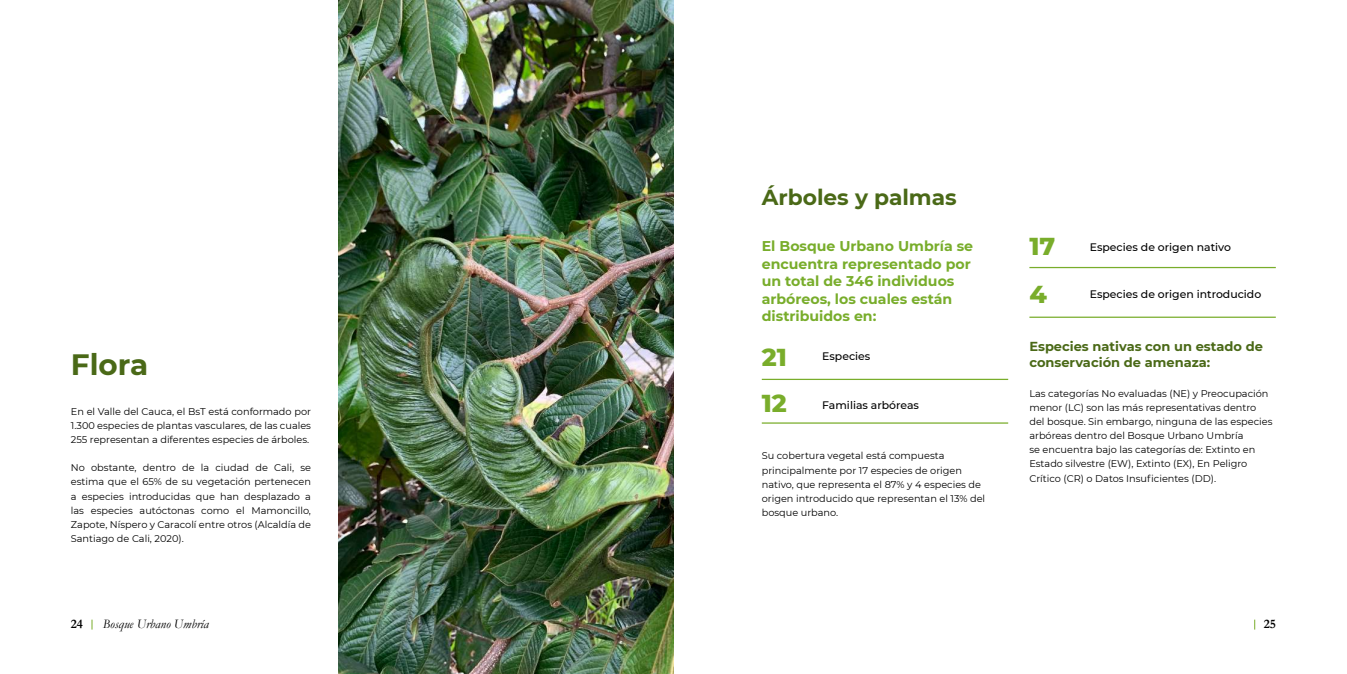
<style>
.page{position:relative;width:1347px;height:674px;background:#fff}
.page>*{position:absolute;margin:0;border:0;box-sizing:border-box;transform-origin:0 0}
.t1{font:700 29.38px "Montserrat";color:#4a6917}
.t2{font:800 25px/47.8px "Montserrat";color:#79ad2b}
.t3{font:700 21.75px "Montserrat";color:#4a6917}
.t4{font:700 14.12px/17.4px "Montserrat";color:#78ad2b}
.t5{font:700 13px "Montserrat";color:#4a6917}
.t6{font:italic 13px "Garamond";color:#000}
.t7{font:700 13px "Garamond";color:#000}
.t8{font:500 10.88px "Montserrat";color:#000}
.t9{font:9.75px/14.1px "Montserrat";color:#000}
</style>
<div class="page">
<hr style="left:761px;top:378px;width:247px;height:2px;background:#79ad2b">
<hr style="left:761px;top:422px;width:247px;height:1px;background:#79ad2b">
<hr style="left:1029px;top:267px;width:246px;height:1px;background:#79ad2b">
<hr style="left:1029px;top:316px;width:246px;height:1px;background:#79ad2b">
<img style="left:338px;top:0;width:335px;height:673px">
<h3 class="t3" style="left:761px;top:181px;width:196px">Árboles y palmas</h3>
<h3 class="t4" style="left:761px;top:237px;width:213px">El Bosque Urbano Umbría se encuentra representado por un total de 346 individuos arbóreos, los cuales están distribuidos en:</h3>
<h2 class="t2" style="left:1029px;top:221px;width:27px">17<br>4</h2>
<p class="t8" style="left:1089px;top:239px;width:143px">Especies de origen nativo</p>
<p class="t8" style="left:1089px;top:286px;width:173px">Especies de origen introducido</p>
<h3 class="t5" style="left:1029px;top:336px;width:235px">Especies nativas con un estado de</h3>
<h1 class="t1" style="left:71px;top:343px;width:79px">Flora</h1>
<h2 class="t2" style="left:761px;top:331px;width:27px">21</h2>
<h3 class="t5" style="left:1029px;top:353px;width:182px">conservación de amenaza:</h3>
<h2 class="t2" style="left:761px;top:377px;width:27px">12</h2>
<p class="t8" style="left:822px;top:348px;width:50px">Especies</p>
<p class="t8" style="left:822px;top:397px;width:98px">Familias arbóreas</p>
<p class="t9" style="left:1029px;top:385px;width:244px">Las categorías No evaluadas (NE) y Preocupación menor (LC) son las más representativas dentro del bosque. Sin embargo, ninguna de las especies arbóreas dentro del Bosque Urbano Umbría<br>se encuentra bajo las categorías de: Extinto en Estado silvestre (EW), Extinto (EX), En Peligro Crítico (CR) o Datos Insuficientes (DD).</p>
<p class="t9" style="left:71px;top:403px;width:242px;text-align:justify">En el Valle del Cauca, el BsT está conformado por 1.300 especies de plantas vasculares, de las cuales 255 representan a diferentes especies de árboles.</p>
<p class="t9" style="left:71px;top:460px;width:242px;text-align:justify">No obstante, dentro de la ciudad de Cali, se estima que el 65% de su vegetación pertenecen a especies introducidas que han desplazado a las especies autóctonas como el Mamoncillo, Zapote, Níspero y Caracolí entre otros (Alcaldía de Santiago de Cali, 2020).</p>
<p class="t9" style="left:761px;top:448px;width:225px">Su cobertura vegetal está compuesta principalmente por 17 especies de origen nativo, que representa el 87% y 4 especies de origen introducido que representan el 13% del bosque urbano.</p>
<h3 class="t7" style="left:71px;top:614px;width:14px">24</h3>
<h3 class="t6" style="left:103px;top:615px;width:108px">Bosque Urbano Umbría</h3>
<h3 class="t7" style="left:1263px;top:614px;width:14px">25</h3>
</div>
